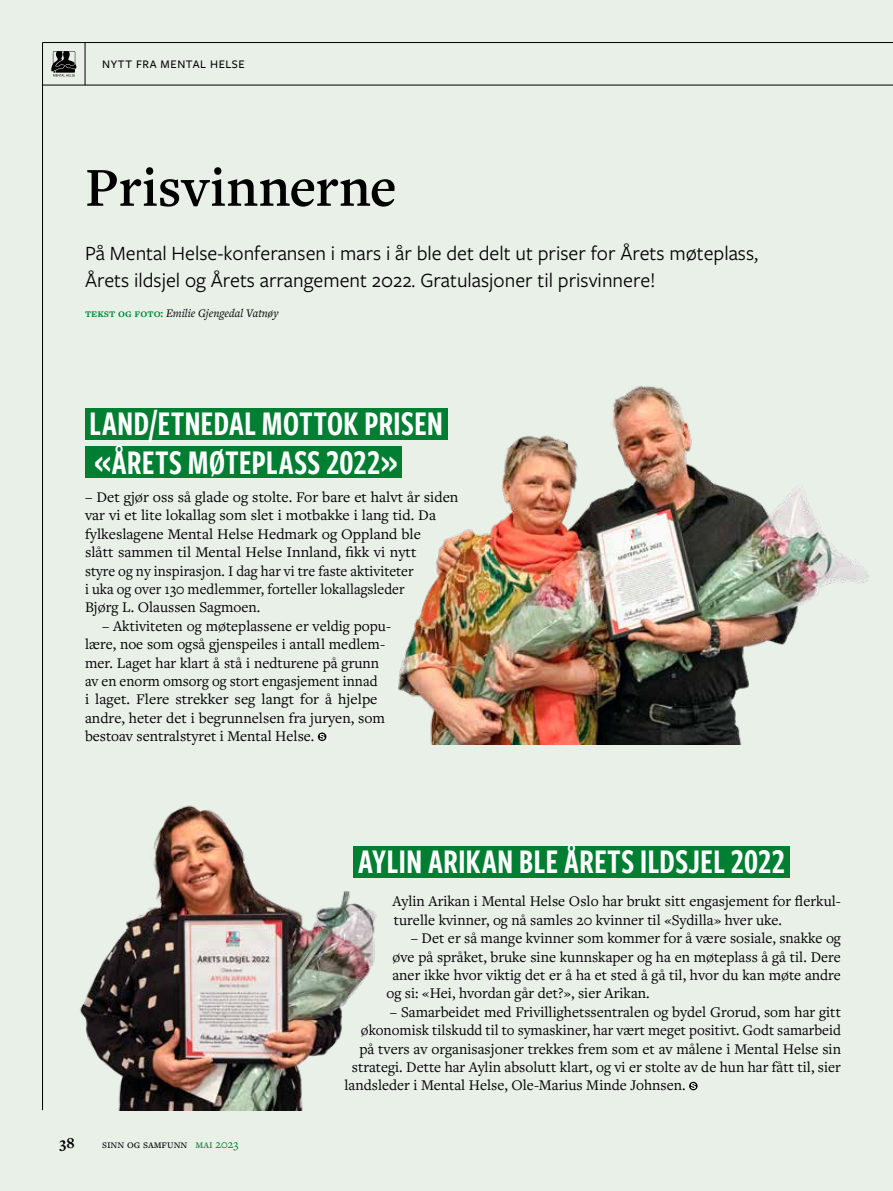
<style>
.page{position:relative;width:893px;height:1191px;background:#e9f0e8}
.page>*{position:absolute;margin:0;border:0;box-sizing:border-box;transform-origin:0 0}
.t1{font:600 57px "Freight Text Pro";color:#000}
.t2{font:36px/38.5px "Freight Sans Cmp Pro Semi";letter-spacing:-.005em;color:#fff}
.t3{font:21px/27px "Freight Sans Pro";color:#000}
.t4{font:700 15.75px "Freight Text Pro";color:#000}
.t5{font:15.3px/18.3px "Freight Text Pro";color:#000}
.t6{font:italic 12px "Freight Text Pro";color:#000}
.t7{font:12px "Freight Text Pro";color:#000}
.t8{font:500 12px "Freight Sans Pro";letter-spacing:.05em;color:#000}
.s1{font-weight:600;font-style:normal;color:#007e31}
.s2{color:#007e31}
</style>
<div class="page">
<hr style="left:42px;top:43px;width:1px;height:1067px;background:#000">
<hr style="left:85px;top:43px;width:1px;height:42px;background:#000">
<svg style="left:51px;top:51px;width:25px;height:26px"></svg>
<hr style="left:43px;top:42px;width:850px;height:1px;background:#000">
<hr style="left:43px;top:85px;width:850px;height:1px;background:#000">
<img style="left:80px;top:805px;width:297px;height:305px">
<img style="left:317px;top:385px;width:552px;height:359px">
<div style="left:354px;top:846px;width:436px;height:32px;background:#007e31"></div>
<svg style="left:689px;top:1081px;width:9px;height:9px"></svg>
<svg style="left:691px;top:1083px;width:5px;height:6px"></svg>
<div style="left:85px;top:408px;width:362px;height:32px;background:#007e31"></div>
<div style="left:85px;top:446px;width:317px;height:32px;background:#007e31"></div>
<svg style="left:318px;top:732px;width:8px;height:9px"></svg>
<svg style="left:320px;top:734px;width:5px;height:5px"></svg>
<p class="t8" style="left:102px;top:56px;width:144px">NYTT FRA MENTAL HELSE</p>
<h1 class="t1" style="left:85px;top:150px;width:313px">Prisvinnerne</h1>
<h3 class="t3" style="left:85px;top:239px;width:675px">På Mental Helse-konferansen i mars i år ble det delt ut priser for Årets møteplass,<br>Årets ildsjel og Årets arrangement 2022. Gratulasjoner til prisvinnere!</h3>
<p class="t6" style="left:85px;top:305px;width:195px"><span class="s1">Tekst og foto:</span> Emilie Gjengedal Vatnøy</p>
<h2 class="t2" style="left:89px;top:403px;width:355px">LAND/ETNEDAL MOTTOK PRISEN «ÅRETS MØTEPLASS 2022»</h2>
<p class="t5" style="left:85px;top:487px;width:375px">– Det gjør oss så glade og stolte. For bare et halvt år siden var vi et lite lokallag som slet i motbakke i lang tid. Da fylkeslagene Mental Helse Hedmark og Oppland ble<br>slått sammen til Mental Helse Innland, fikk vi nytt<br>styre og ny inspirasjon. I dag har vi tre faste aktiviteter<br>i uka og over 130 medlemmer, forteller lokallagsleder<br>Bjørg L. Olaussen Sagmoen.</p>
<p class="t5" style="left:85px;top:616px;width:308px;text-indent:17px">– Aktiviteten og møteplassene er veldig popu&shy;lære, noe som også gjenspeiles i antall medlem&shy;mer. Laget har klart å stå i nedturene på grunn av en enorm omsorg og stort engasjement innad<br>i laget. Flere strekker seg langt for å hjelpe andre, heter det i begrunnelsen fra juryen, som bestoav sentralstyret i Mental Helse.</p>
<p class="t4" style="left:60px;top:1132px;width:17px">38</p>
<p class="t7" style="left:102px;top:1136px;width:138px">Sinn og samfunn <span class="s2">mai 2023</span></p>
<h2 class="t2" style="left:358px;top:841px;width:429px">AYLIN ARIKAN BLE ÅRETS ILDSJEL 2022</h2>
<p class="t5" style="left:392px;top:892px;width:450px">Aylin Arikan i Mental Helse Oslo har brukt sitt engasjement for flerkul&shy;turelle kvinner, og nå samles 20 kvinner til «Sydilla» hver uke.</p>
<p class="t5" style="left:411px;top:928px;width:432px">– Det er så mange kvinner som kommer for å være sosiale, snakke og</p>
<p class="t5" style="left:392px;top:947px;width:450px">øve på språket, bruke sine kunnskaper og ha en møteplass å gå til. Dere</p>
<p class="t5" style="left:392px;top:965px;width:450px">aner ikke hvor viktig det er å ha et sted å gå til, hvor du kan møte andre</p>
<p class="t5" style="left:386px;top:983px;width:265px">og si: «Hei, hvordan går det?», sier Arikan.</p>
<p class="t5" style="left:390px;top:1002px;width:453px">– Samarbeidet med Frivillighetssentralen og bydel Grorud, som har gitt</p>
<p class="t5" style="left:361px;top:1020px;width:482px">økonomisk tilskudd til to symaskiner, har vært meget positivt. Godt samarbeid</p>
<p class="t5" style="left:359px;top:1039px;width:483px">på tvers av organisasjoner trekkes frem som et av målene i Mental Helse sin</p>
<p class="t5" style="left:352px;top:1057px;width:491px">strategi. Dette har Aylin absolutt klart, og vi er stolte av de hun har fått til, sier</p>
<p class="t5" style="left:344px;top:1075px;width:343px">landsleder i Mental Helse, Ole-Marius Minde Johnsen.</p>
</div>
